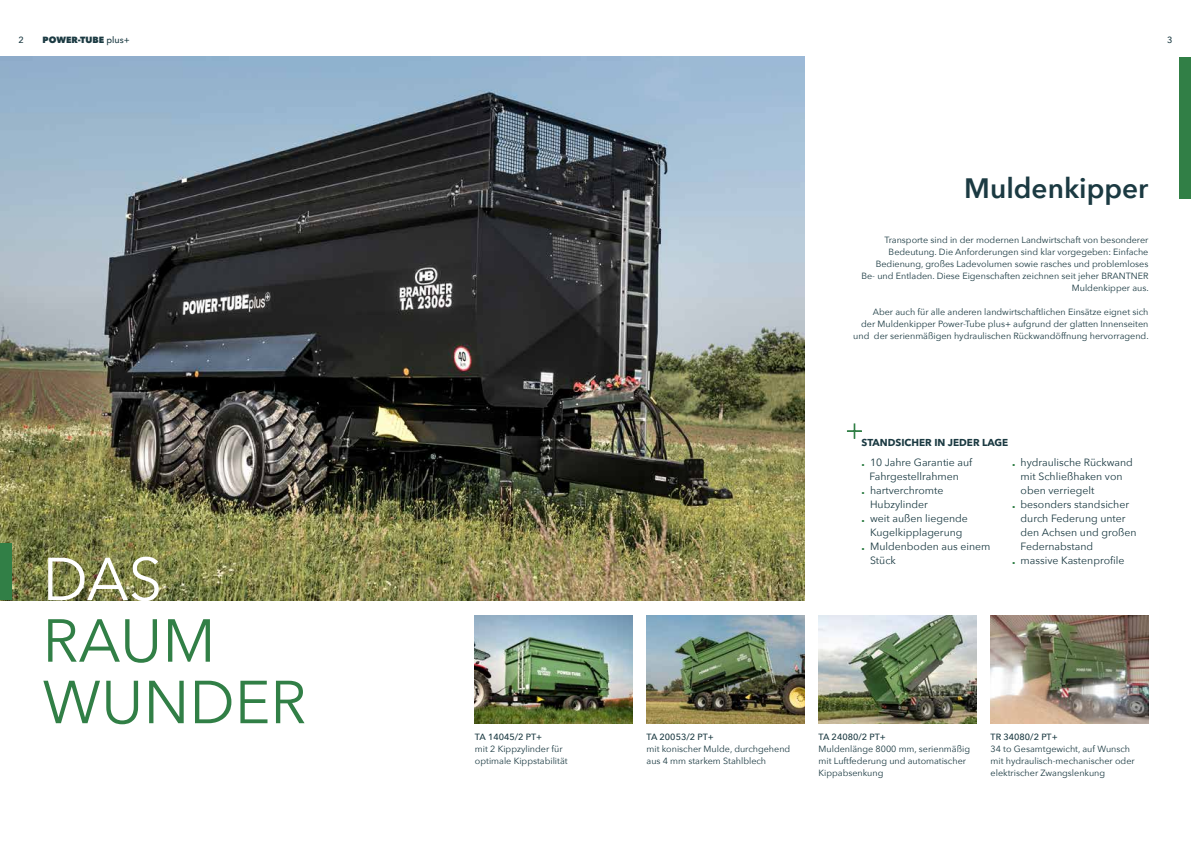
<style>
.page{position:relative;width:1191px;height:842px;background:#fff}
.page>*{position:absolute;margin:0;border:0;box-sizing:border-box;transform-origin:0 0}
.t1{font:60px/61.5px "Avenir Next";color:#317f46}
.t2{font:60px "Avenir Next";color:#fff}
.t3{font:600 28px "Avenir Next";color:#1b3a42}
.t4{font:10.5px "Avenir Next";color:#1b3a42}
.t5{font:700 10px "Avenir Next LT Pro";color:#1b3a42}
.t6{font:9px/12px "Avenir Next";color:#1b3a42}
.t7{font:500 9px "Avenir Next";color:#1b3a42}
.t8{font:800 9px "Avenir Next";color:#1b3a42}
.s1{font-weight:500}
.s2{font-family:"Helvetica Neue LT Std";font-weight:800;color:#317f46}
</style>
<div class="page">
<img style="left:0;top:57px;width:804px;height:543px">
<div style="left:1179px;top:57px;width:12px;height:141px;background:#317f46"></div>
<div style="left:0;top:543px;width:11px;height:57px;background:#317f46"></div>
<img style="left:646px;top:615px;width:158px;height:108px">
<img style="left:818px;top:615px;width:158px;height:108px">
<svg style="left:847px;top:424px;width:14px;height:15px"></svg>
<img style="left:990px;top:615px;width:158px;height:108px">
<img style="left:475px;top:615px;width:158px;height:108px">
<p class="t7" style="left:19px;top:32px;width:7px">2</p>
<p class="t8" style="left:43px;top:34px;width:89px">POWER-TUBE <span class="s1">plus+</span></p>
<p class="t7" style="left:1167px;top:32px;width:7px">3</p>
<h2 class="t3" style="left:964px;top:165px;width:186px">Muldenkipper</h2>
<h1 class="t2" style="left:43px;top:529px;width:121px">DAS</h1>
<h1 class="t1" style="left:43px;top:607px;width:265px">RAUM<br>WUNDER</h1>
<p class="t7" style="left:475px;top:729px;width:69px">TA 14045/2 PT+</p>
<p class="t6" style="left:475px;top:742px;width:94px">mit 2 Kippzylinder für optimale Kippstabilität</p>
<p class="t6" style="left:861px;top:233px;width:289px;text-align:right">Transporte sind in der modernen Landwirtschaft von besonderer Bedeutung. Die Anforderungen sind klar vorgegeben: Einfache Bedienung, großes Ladevolumen sowie rasches und problemloses Be- und Entladen. Diese Eigenschaften zeichnen seit jeher BRANTNER Muldenkipper aus.</p>
<p class="t6" style="left:853px;top:305px;width:297px;text-align:right">Aber auch für alle anderen landwirtschaftlichen Einsätze eignet sich<br>der Muldenkipper Power-Tube plus+ aufgrund der glatten Innenseiten und der serienmäßigen hydraulischen Rückwandöffnung hervorragend.</p>
<p class="t5" style="left:861px;top:436px;width:148px">STANDSICHER IN JEDER LAGE</p>
<p class="t4" style="left:861px;top:453px;width:112px"><span class="s2">.</span> 10 Jahre Garantie auf</p>
<p class="t4" style="left:869px;top:467px;width:91px">Fahrgestellrahmen</p>
<p class="t4" style="left:861px;top:481px;width:83px"><span class="s2">.</span> hartverchromte</p>
<p class="t4" style="left:870px;top:495px;width:59px">Hubzylinder</p>
<p class="t4" style="left:861px;top:509px;width:108px"><span class="s2">.</span> weit außen liegende</p>
<p class="t4" style="left:870px;top:523px;width:94px">Kugelkipplagerung</p>
<p class="t4" style="left:861px;top:537px;width:130px"><span class="s2">.</span> Muldenboden aus einem</p>
<p class="t4" style="left:870px;top:551px;width:27px">Stück</p>
<p class="t4" style="left:1012px;top:453px;width:122px"><span class="s2">.</span> hydraulische Rückwand</p>
<p class="t4" style="left:1020px;top:467px;width:103px">mit Schließhaken von</p>
<p class="t4" style="left:1020px;top:481px;width:75px">oben verriegelt</p>
<p class="t4" style="left:1012px;top:495px;width:118px"><span class="s2">.</span> besonders standsicher</p>
<p class="t4" style="left:1020px;top:509px;width:107px">durch Federung unter</p>
<p class="t4" style="left:1020px;top:523px;width:117px">den Achsen und großen</p>
<p class="t4" style="left:1020px;top:537px;width:74px">Federnabstand</p>
<p class="t4" style="left:1012px;top:551px;width:114px"><span class="s2">.</span> massive Kastenprofile</p>
<p class="t7" style="left:646px;top:729px;width:69px">TA 20053/2 PT+</p>
<p class="t6" style="left:646px;top:742px;width:145px">mit konischer Mulde, durchgehend aus 4 mm starkem Stahlblech</p>
<p class="t7" style="left:818px;top:729px;width:69px">TA 24080/2 PT+</p>
<p class="t6" style="left:818px;top:742px;width:153px">Muldenlänge 8000 mm, serienmäßig mit Luftfederung und automatischer<br>Kippabsenkung</p>
<p class="t7" style="left:990px;top:729px;width:69px">TR 34080/2 PT+</p>
<p class="t6" style="left:990px;top:742px;width:146px">34 to Gesamtgewicht, auf Wunsch mit hydraulisch-mechanischer oder elektrischer Zwangslenkung</p>
</div>
